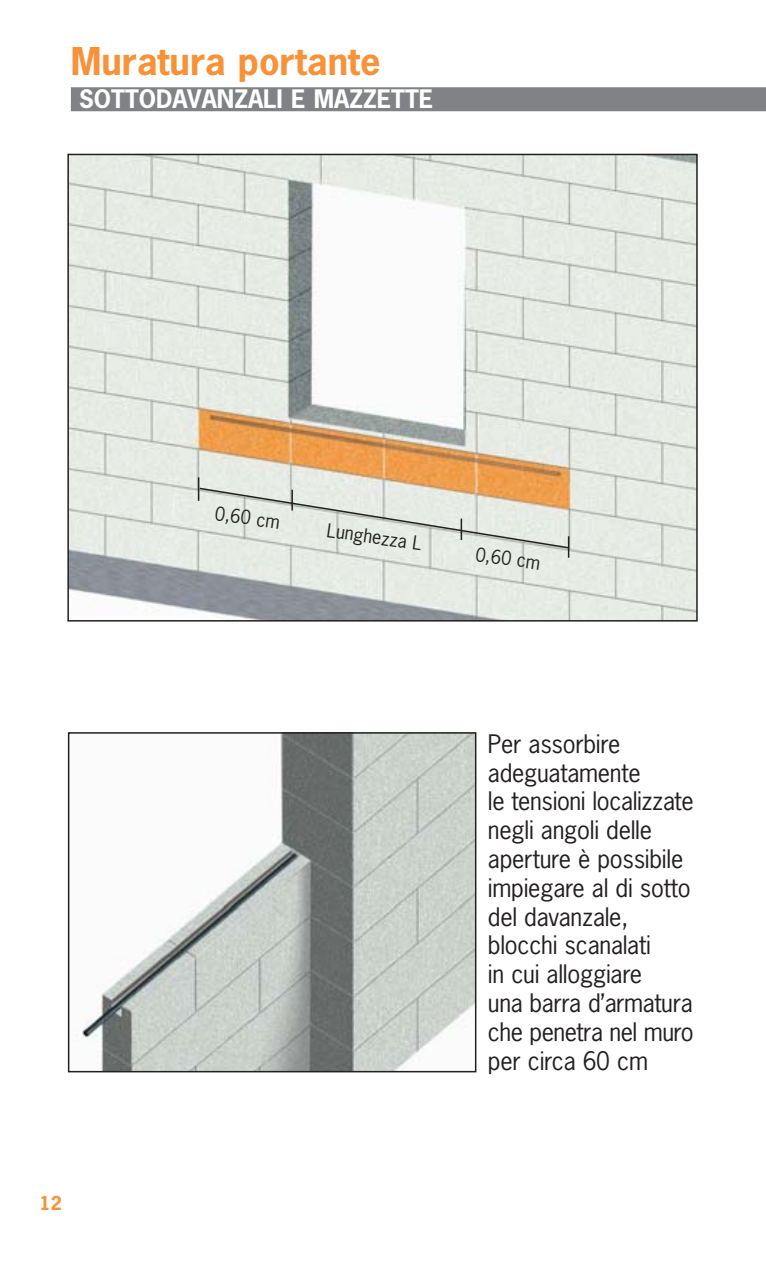
<style>
.page{position:relative;width:766px;height:1276px;background:#fff}
.page>*{position:absolute;margin:0;border:0;box-sizing:border-box;transform-origin:0 0}
.t1{font:700 36px "News Gothic";color:#f79239}
.t2{font:24px/28.8px "News Gothic";letter-spacing:-.01em;color:#231f20}
.t3{font:700 24px "News Gothic";color:#fff}
.t4{font:18px "News Gothic";color:#231f20}
.t5{font:700 18px "News Gothic";color:#f79239}
</style>
<div class="page">
<img style="left:70px;top:157px;width:624px;height:461px">
<div style="left:67px;top:154px;width:630px;height:467px;border:2px solid #231f20"></div>
<div style="left:71px;top:87px;width:694px;height:24px;background:#808285"></div>
<img style="left:78px;top:735px;width:395px;height:334px">
<div style="left:68px;top:732px;width:408px;height:340px;border:2px solid #231f20"></div>
<svg style="left:198px;top:477px;width:372px;height:72px;background:#dfd9ca"></svg>
<hr style="left:291px;top:490px;width:2px;height:20px;background:#231f20">
<hr style="left:460px;top:518px;width:2px;height:22px;background:#231f20">
<hr style="left:567px;top:536px;width:2px;height:22px;background:#231f20">
<h1 class="t1" style="left:71px;top:45px;width:311px">Muratura portante</h1>
<p class="t3" style="left:79px;top:88px;width:355px">SOTTODAVANZALI E MAZZETTE</p>
<p class="t5" style="left:39px;top:1195px;width:24px">12</p>
<p class="t4" style="left:216px;top:505px;width:67px;rotate:8deg">0,60 cm</p>
<p class="t4" style="left:328px;top:522px;width:97px;rotate:8deg">Lunghezza L</p>
<p class="t4" style="left:476px;top:545px;width:67px;rotate:8deg">0,60 cm</p>
<p class="t2" style="left:488px;top:731px;width:207px">Per assorbire adeguatamente<br>le tensioni localizzate negli angoli delle aperture è possibile impiegare al di sotto del davanzale, blocchi scanalati<br>in cui alloggiare<br>una barra d’armatura che penetra nel muro per circa 60 cm</p>
</div>
